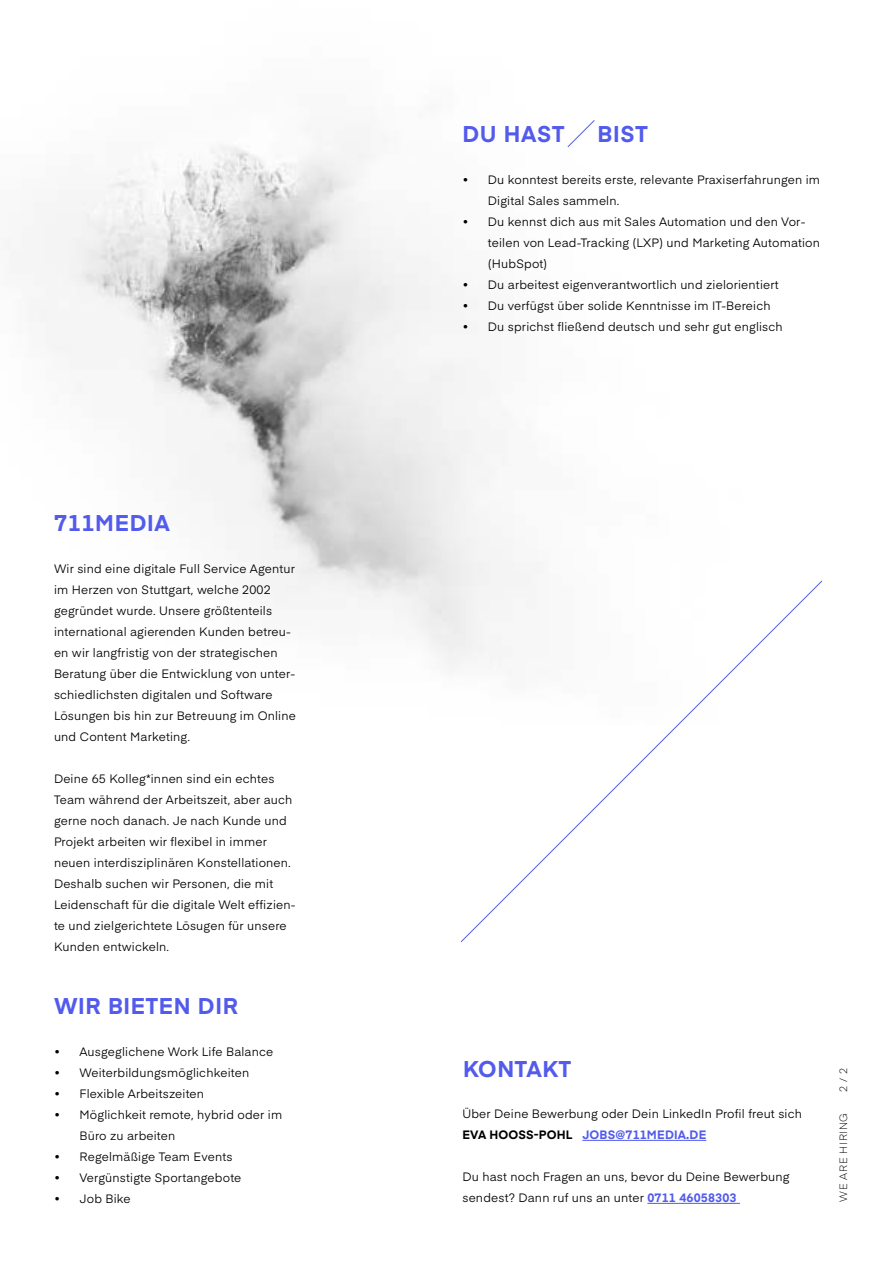
<style>
.page{position:relative;width:893px;height:1263px;background:#fff}
.page>*{position:absolute;margin:0;border:0;box-sizing:border-box;transform-origin:0 0}
.t1{font:700 22.5px "Eina 02";letter-spacing:.03em;color:#525bec}
.t2{font:12px/21px "Eina 02";letter-spacing:.015em;color:#000}
.t3{font:300 10.5px "Eina 02";letter-spacing:.06em;color:#000}
.s1{font-weight:700}
.s2{font-weight:700;color:#525bec}
</style>
<div class="page">
<img style="left:41px;top:141px;width:490px;height:526px">
<hr style="left:582px;top:1140px;width:124px;height:1px;background:#525bec">
<hr style="left:647px;top:1203px;width:93px;height:1px;background:#525bec">
<svg style="left:460px;top:580px;width:363px;height:362px"></svg>
<svg style="left:567px;top:120px;width:28px;height:27px"></svg>
<h1 class="t1" style="left:54px;top:506px;width:117px">711MEDIA</h1>
<p class="t2" style="left:54px;top:557px;width:243px">Wir sind eine digitale Full Service Agentur im Herzen von Stuttgart, welche 2002 gegründet wurde. Unsere größtenteils international agierenden Kunden betreu&shy;en wir langfristig von der strategischen Beratung über die Entwicklung von unter&shy;schiedlichsten digitalen und Software Lösungen bis hin zur Betreuung im Online und Content Marketing.</p>
<p class="t2" style="left:54px;top:767px;width:243px">Deine 65 Kolleg*innen sind ein echtes Team während der Arbeitszeit, aber auch gerne noch danach. Je nach Kunde und Projekt arbeiten wir flexibel in immer neuen interdisziplinären Konstellationen.<br>Deshalb suchen wir Personen, die mit Leidenschaft für die digitale Welt effizien&shy;te und zielgerichtete Lösugen für unsere Kunden entwickeln.</p>
<h1 class="t1" style="left:54px;top:989px;width:185px">WIR BIETEN DIR</h1>
<p class="t2" style="left:54px;top:1040px;width:221px">• Ausgeglichene Work Life Balance</p>
<p class="t2" style="left:54px;top:1061px;width:197px">• Weiterbildungsmöglichkeiten</p>
<p class="t2" style="left:54px;top:1082px;width:152px">• Flexible Arbeitszeiten</p>
<p class="t2" style="left:80px;top:1103px;width:204px;text-indent:-26px">• Möglichkeit remote, hybrid oder im<br>Büro zu arbeiten</p>
<p class="t2" style="left:54px;top:1145px;width:180px">• Regelmäßige Team Events</p>
<p class="t2" style="left:54px;top:1166px;width:189px">• Vergünstigte Sportangebote</p>
<p class="t2" style="left:54px;top:1187px;width:78px">• Job Bike</p>
<h1 class="t1" style="left:462px;top:117px;width:103px">DU HAST</h1>
<h1 class="t1" style="left:598px;top:117px;width:52px">BIST</h1>
<p class="t2" style="left:488px;top:168px;width:334px;text-indent:-26px">• Du konntest bereits erste, relevante Praxiserfahrungen im<br>Digital Sales sammeln.</p>
<p class="t2" style="left:488px;top:210px;width:334px;text-indent:-26px">• Du kennst dich aus mit Sales Automation und den Vor&shy;teilen von Lead-Tracking (LXP) und Marketing Automation (HubSpot)</p>
<p class="t2" style="left:462px;top:273px;width:318px">• Du arbeitest eigenverantwortlich und zielorientiert</p>
<p class="t2" style="left:462px;top:294px;width:310px">• Du verfügst über solide Kenntnisse im IT-Bereich</p>
<p class="t2" style="left:462px;top:315px;width:322px">• Du sprichst fließend deutsch und sehr gut englisch</p>
<h1 class="t1" style="left:463px;top:1052px;width:110px">KONTAKT</h1>
<p class="t2" style="left:462px;top:1102px;width:341px">Über Deine Bewerbung oder Dein LinkedIn Profil freut sich<br><span class="s1">EVA HOOSS-POHL</span> <span class="s2">JOBS@711MEDIA.DE</span></p>
<p class="t2" style="left:462px;top:1165px;width:329px">Du hast noch Fragen an uns, bevor du Deine Bewerbung sendest? Dann ruf uns an unter <span class="s2">0711 46058303</span></p>
<p class="t3" style="left:835px;top:1092px;width:26px;rotate:-90deg">2 / 2</p>
<p class="t3" style="left:835px;top:1201px;width:90px;rotate:-90deg">WE ARE HIRING</p>
</div>
